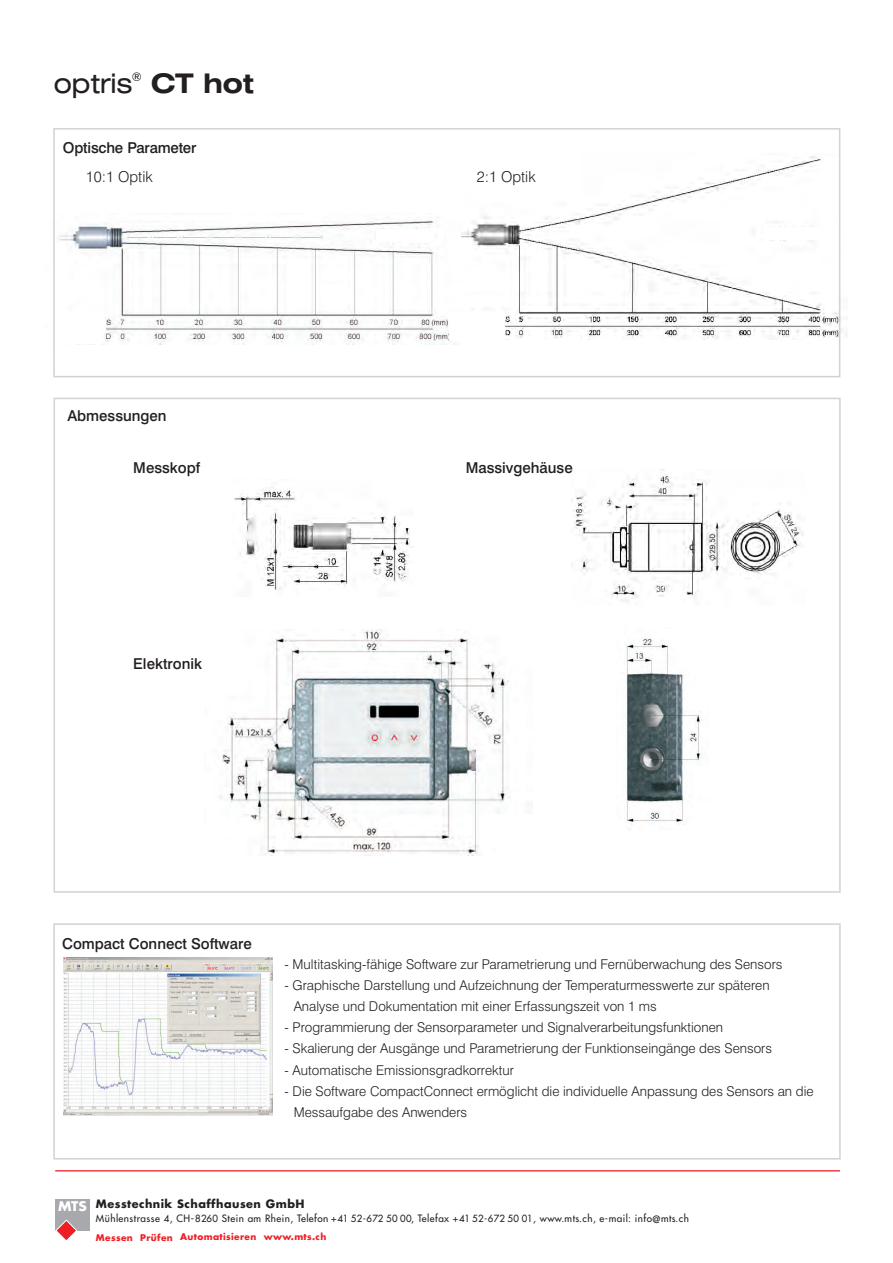
<style>
.page{position:relative;width:893px;height:1263px;background:#fff}
.page>*{position:absolute;margin:0;border:0;box-sizing:border-box;transform-origin:0 0}
.t1{font:expanded 27px "Swiss 721 BT";letter-spacing:-.015em;color:#231f20}
.t2{font:500 15px "Swiss 721 BT";color:#231f20}
.t3{font:300 15px "Swiss 721 BT";color:#231f20}
.t4{font:300 13.5px/21px "Swiss 721 BT";color:#231f20}
.t5{font:expanded 12px "Swiss 721 BT";color:#231f20}
.t6{font:700 11.25px "Futura";letter-spacing:.04em;color:#231f20}
.t7{font:9.9px "Futura";letter-spacing:.045em;color:#231f20}
.t8{font:700 9px "Futura";letter-spacing:.04em;color:#ee1e24}
.s1{font-weight:700}
.s2{font-size:12.9px;color:#fff}
.s3{font-size:9.6px}
.s4{font-size:10.05px}
</style>
<div class="page">
<img style="left:234px;top:487px;width:177px;height:103px">
<hr style="left:55px;top:1170px;width:785px;height:1px;background:#ee1d23">
<img style="left:573px;top:469px;width:231px;height:133px">
<img style="left:461px;top:154px;width:381px;height:186px">
<img style="left:64px;top:957px;width:208px;height:158px">
<img style="left:57px;top:217px;width:399px;height:128px">
<div style="left:46px;top:331px;width:56px;height:13px;background:#fff"></div>
<div style="left:47px;top:314px;width:56px;height:12px;background:#fff"></div>
<div style="left:448px;top:313px;width:56px;height:12px;background:#fff"></div>
<div style="left:449px;top:328px;width:56px;height:12px;background:#fff"></div>
<div style="left:50px;top:320px;width:56px;height:12px;background:#fff"></div>
<div style="left:454px;top:319px;width:51px;height:12px;background:#fff"></div>
<div style="left:376px;top:230px;width:56px;height:12px;background:#fff"></div>
<div style="left:764px;top:227px;width:56px;height:13px;background:#fff"></div>
<img style="left:220px;top:629px;width:289px;height:226px">
<img style="left:626px;top:638px;width:76px;height:193px">
<div style="left:53px;top:923px;width:788px;height:236px;border:2px solid #d1d2d4"></div>
<div style="left:53px;top:128px;width:787px;height:249px;border:2px solid #d1d2d4"></div>
<div style="left:55px;top:1199px;width:34px;height:31px;background:#a8a9ad"></div>
<svg style="left:55px;top:1219px;width:23px;height:21px"></svg>
<p class="t5" style="left:132px;top:72px;width:11px">®</p>
<h1 class="t1" style="left:54px;top:72px;width:201px">optris <span class="s1">CT hot</span></h1>
<p class="t2" style="left:63px;top:142px;width:135px">Optische Parameter</p>
<p class="t3" style="left:86px;top:171px;width:68px">10:1 Optik</p>
<p class="t2" style="left:67px;top:410px;width:101px">Abmessungen</p>
<p class="t3" style="left:477px;top:170px;width:60px">2:1 Optik</p>
<p class="t2" style="left:133px;top:462px;width:68px">Messkopf</p>
<p class="t2" style="left:466px;top:461px;width:108px">Massivgehäuse</p>
<p class="t2" style="left:133px;top:658px;width:70px">Elektronik</p>
<p class="t2" style="left:62px;top:938px;width:191px">Compact Connect Software</p>
<p class="t4" style="left:285px;top:955px;width:499px">- Multitasking-fähige Software zur Parametrierung und Fernüberwachung des Sensors</p>
<p class="t4" style="left:294px;top:976px;width:477px;text-indent:-9px">- Graphische Darstellung und Aufzeichnung der Temperaturmesswerte zur späteren<br>Analyse und Dokumentation mit einer Erfassungszeit von 1 ms</p>
<p class="t4" style="left:285px;top:1018px;width:440px">- Programmierung der Sensorparameter und Signalverarbeitungsfunktionen</p>
<p class="t4" style="left:285px;top:1039px;width:489px">- Skalierung der Ausgänge und Parametrierung der Funktionseingänge des Sensors</p>
<p class="t4" style="left:285px;top:1060px;width:231px">- Automatische Emissionsgradkorrektur</p>
<p class="t4" style="left:294px;top:1081px;width:521px;text-indent:-9px">- Die Software CompactConnect ermöglicht die individuelle Anpassung des Sensors an die<br>Messaufgabe des Anwenders</p>
<p class="t6" style="left:58px;top:1199px;width:248px"><span class="s2">MTS</span> Messtechnik Schaffhausen GmbH</p>
<p class="t7" style="left:96px;top:1213px;width:594px">Mühlenstrasse <span class="s3">4</span><span class="s4">,</span> CH<span class="s4">-</span><span class="s3">8260</span> Stein am Rhein, Telefon <span class="s4">+</span><span class="s3">41 52-672 50 00</span><span class="s4">,</span> Telefax <span class="s4">+</span><span class="s3">41 52-672 50 01</span><span class="s4">,</span> www.mts.ch, e-mail: info@mts.ch</p>
<p class="t8" style="left:96px;top:1232px;width:232px">Messen Prüfen Automatisieren www.mts.ch</p>
</div>
